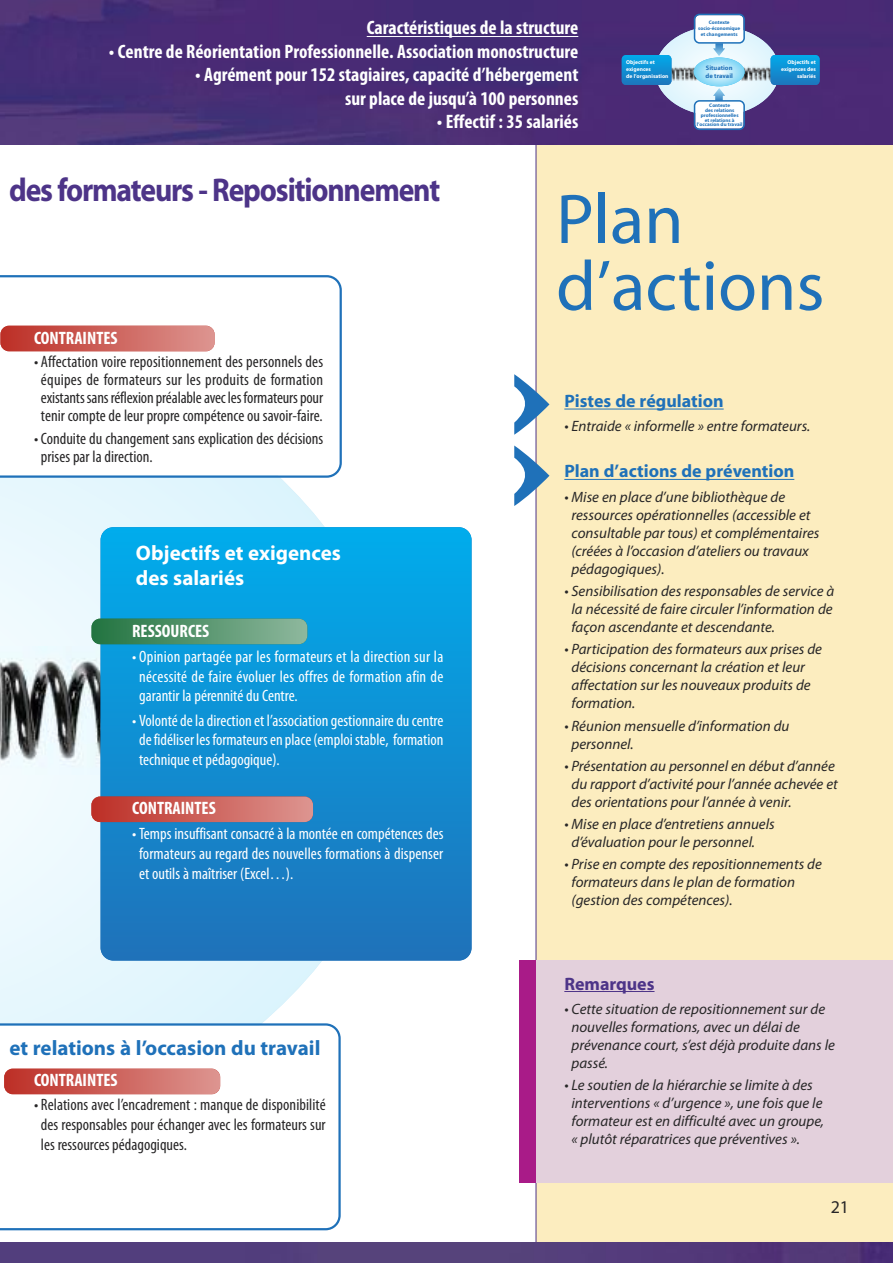
<style>
.page{position:relative;width:893px;height:1263px;background:#fff}
.page>*{position:absolute;margin:0;border:0;box-sizing:border-box;transform-origin:0 0}
.t1{font:70.95px/66.9px "Myriad";color:#1f71b9}
.t2{font:700 33px "Myriad";letter-spacing:-.04em;color:#4d3488;scale:.9 1}
.t3{font:700 21px/25.2px "Myriad Pro";color:#fff}
.t4{font:700 21px "Myriad Pro";color:#1f71b9}
.t5{font:700 condensed 19.5px/23.4px "Myriad Pro";color:#fff;text-align:right}
.t6{font:700 18px "Myriad";color:#1f71b9}
.t7{font:700 condensed 18px "Myriad Pro";color:#fff}
.t8{font:700 18px "Myriad";color:#4d3488}
.t9{font:18px "Myriad";color:#272627}
.t10{font:condensed 16.5px/19.8px "Myriad Pro";color:#fff;text-align:justify}
.t11{font:condensed 16.5px/18.3px "Myriad Pro";color:#272627;text-align:center}
.t12{font:italic 15px/18px "Myriad Pro";color:#272627}
.t13{font:700 6.45px/7.8px "Myriad Pro";color:#1f71b9}
.t14{font:700 5.55px/6.8px "Myriad Pro";color:#fff}
.t15{font:700 5.1px/4.8px "Myriad Pro";color:#1f71b9;text-align:center}
</style>
<div class="page">
<svg style="left:0;top:478px;width:402px;height:545px"></svg>
<div style="left:536px;top:0;width:357px;height:1246px;background:#fcedbf"></div>
<hr style="left:536px;top:0;width:1px;height:1246px;background:#4d3488">
<img style="left:0;top:1242px;width:893px;height:21px">
<img style="left:0;top:0;width:893px;height:145px">
<hr style="left:367px;top:36px;width:211px;height:1px;background:#fff">
<hr style="left:564px;top:409px;width:160px;height:1px;background:#1f71b9">
<hr style="left:564px;top:479px;width:230px;height:1px;background:#1f71b9">
<img style="left:0;top:646px;width:101px;height:129px">
<div style="left:101px;top:527px;width:371px;height:433px;background:linear-gradient(to bottom,#00acec,#1f72b9);border-radius:13px"></div>
<svg style="left:0;top:275px;width:342px;height:203px"></svg>
<svg style="left:0;top:1023px;width:341px;height:207px"></svg>
<div style="left:536px;top:961px;width:357px;height:222px;background:#e3d0dc"></div>
<hr style="left:564px;top:991px;width:90px;height:1px;background:#4d3488">
<div style="left:519px;top:960px;width:17px;height:223px;background:#a91b88"></div>
<svg style="left:514px;top:445px;width:35px;height:61px"></svg>
<svg style="left:514px;top:374px;width:35px;height:61px"></svg>
<div style="left:92px;top:619px;width:215px;height:25px;background:linear-gradient(to right,#227440,#8eb89d);border-radius:9px"></div>
<div style="left:91px;top:796px;width:222px;height:26px;background:linear-gradient(to right,#bd2f26,#dd948f);border-radius:9px"></div>
<div style="left:0;top:326px;width:214px;height:25px;background:linear-gradient(to right,#bd2f26,#dd948f);border-radius:9px"></div>
<div style="left:4px;top:1069px;width:216px;height:25px;background:linear-gradient(to right,#bd2f26,#dd9490);border-radius:9px"></div>
<svg style="left:655px;top:26px;width:124px;height:90px;background:#e1f4fc"></svg>
<img style="left:671px;top:65px;width:28px;height:16px">
<img style="left:741px;top:65px;width:30px;height:16px">
<div style="left:622px;top:55px;width:49px;height:30px;background:linear-gradient(to bottom,#02aaea,#1c78be);border-radius:4px"></div>
<div style="left:771px;top:55px;width:49px;height:30px;background:linear-gradient(to bottom,#02aaea,#1c78be);border-radius:4px"></div>
<svg style="left:694px;top:57px;width:51px;height:29px"></svg>
<svg style="left:694px;top:14px;width:51px;height:42px;background:#dce9f4"></svg>
<svg style="left:694px;top:88px;width:51px;height:42px;background:#dbe8f4"></svg>
<h3 class="t5" style="left:367px;top:18px;width:213px">Caractéristiques de la structure</h3>
<h3 class="t5" style="left:109px;top:41px;width:471px">• Centre de Réorientation Professionnelle. Association monostructure</h3>
<h3 class="t5" style="left:195px;top:65px;width:385px">• Agrément pour 152 stagiaires, capacité d’hébergement sur place de jusqu’à 100 personnes</h3>
<h3 class="t5" style="left:437px;top:111px;width:143px">• Effectif : 35 salariés</h3>
<p class="t15" style="left:698px;top:19px;width:44px;line-height:6.1px">Contexte socio-économique et changements</p>
<p class="t14" style="left:626px;top:59px;width:44px">Objectifs et exigences<br>de l’organisation</p>
<p class="t14" style="left:781px;top:59px;width:36px;text-align:right">Objectifs et exigences des salariés</p>
<p class="t13" style="left:705px;top:65px;width:29px">Situation de travail</p>
<p class="t15" style="left:697px;top:103px;width:47px">Contexte<br>des relations professionnelles<br>et relations à l’occasion du travail</p>
<h2 class="t2" style="left:9px;top:178px;width:481px">des formateurs - Repositionnement</h2>
<p class="t7" style="left:34px;top:332px;width:85px">CONTRAINTES</p>
<p class="t11" style="left:34px;top:353px;width:291px">• Affectation voire repositionnement des personnels des équipes de formateurs sur les produits de formation existants sans réflexion préalable avec les formateurs pour tenir compte de leur propre compétence ou savoir-faire.</p>
<p class="t11" style="left:41px;top:431px;width:284px;text-align:left;text-indent:-7px">• Conduite du changement sans explication des décisions prises par la direction.</p>
<h3 class="t3" style="left:136px;top:542px;width:206px">Objectifs et exigences des salariés</h3>
<p class="t7" style="left:132px;top:625px;width:79px">RESSOURCES</p>
<p class="t10" style="left:139px;top:648px;width:306px;text-indent:-7px">• Opinion partagée par les formateurs et la direction sur la nécessité de faire évoluer les offres de formation afin de garantir la pérennité du Centre.</p>
<p class="t10" style="left:139px;top:711px;width:306px;text-indent:-7px">• Volonté de la direction et l’association gestionnaire du centre de fidéliser les formateurs en place (emploi stable, formation technique et pédagogique).</p>
<p class="t7" style="left:132px;top:802px;width:85px">CONTRAINTES</p>
<p class="t10" style="left:139px;top:825px;width:306px;text-indent:-7px">• Temps insuffisant consacré à la montée en compétences des formateurs au regard des nouvelles formations à dispenser et outils à maîtriser (Excel…).</p>
<h3 class="t4" style="left:9px;top:1040px;width:313px">et relations à l’occasion du travail</h3>
<p class="t7" style="left:34px;top:1073px;width:85px">CONTRAINTES</p>
<p class="t11" style="left:41px;top:1096px;width:286px;line-height:19.8px;text-align:justify;text-indent:-7px">• Relations avec l’encadrement : manque de disponibilité des responsables pour échanger avec les formateurs sur les ressources pédagogiques.</p>
<h1 class="t1" style="left:556px;top:192px;width:270px">Plan d’actions</h1>
<p class="t6" style="left:564px;top:394px;width:161px">Pistes de régulation</p>
<p class="t12" style="left:564px;top:419px;width:247px">• Entraide « informelle » entre formateurs.</p>
<p class="t6" style="left:564px;top:465px;width:232px">Plan d’actions de prévention</p>
<p class="t12" style="left:571px;top:489px;width:249px;text-indent:-7px">• Mise en place d’une bibliothèque de ressources opérationnelles (accessible et consultable par tous) et complémentaires (créées à l’occasion d’ateliers ou travaux pédagogiques).</p>
<p class="t12" style="left:571px;top:583px;width:264px;text-indent:-7px">• Sensibilisation des responsables de service à la nécessité de faire circuler l’information de façon ascendante et descendante.</p>
<p class="t12" style="left:571px;top:641px;width:252px;text-indent:-7px">• Participation des formateurs aux prises de décisions concernant la création et leur affectation sur les nouveaux produits de formation.</p>
<p class="t12" style="left:571px;top:718px;width:220px;text-indent:-7px">• Réunion mensuelle d’information du personnel.</p>
<p class="t12" style="left:571px;top:758px;width:268px;text-indent:-7px">• Présentation au personnel en début d’année du rapport d’activité pour l’année achevée et des orientations pour l’année à venir.</p>
<p class="t12" style="left:571px;top:816px;width:205px;text-indent:-7px">• Mise en place d’entretiens annuels d’évaluation pour le personnel.</p>
<p class="t12" style="left:571px;top:856px;width:252px;text-indent:-7px">• Prise en compte des repositionnements de formateurs dans le plan de formation (gestion des compétences).</p>
<p class="t8" style="left:564px;top:977px;width:92px">Remarques</p>
<p class="t12" style="left:571px;top:1001px;width:265px;text-indent:-7px">• Cette situation de repositionnement sur de nouvelles formations, avec un délai de prévenance court, s’est déjà produite dans le passé.</p>
<p class="t12" style="left:571px;top:1077px;width:254px;text-indent:-7px">• Le soutien de la hiérarchie se limite à des interventions « d’urgence », une fois que le formateur est en difficulté avec un groupe, « plutôt réparatrices que préventives ».</p>
<p class="t9" style="left:831px;top:1201px;width:20px">21</p>
</div>
